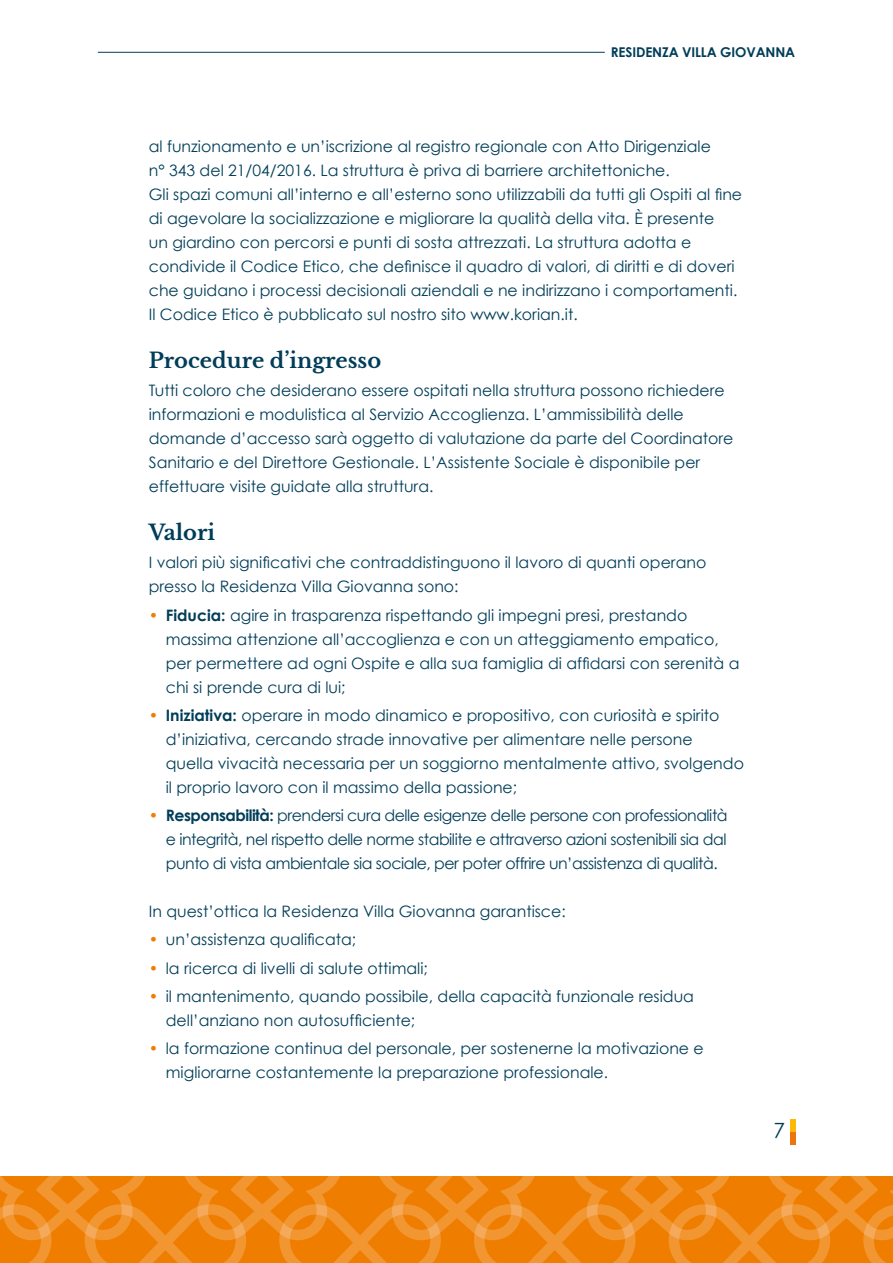
<style>
.page{position:relative;width:893px;height:1263px;background:#fff}
.page>*{position:absolute;margin:0;border:0;box-sizing:border-box;transform-origin:0 0}
.t1{font:700 21px "Libre Baskerville";color:#003d58}
.t2{font:21px "Century Gothic";color:#003d58}
.t3{font:15.75px/24px "Century Gothic";color:#003d58}
.t4{font:700 13.5px "Century Gothic";letter-spacing:-.01em;color:#003d58}
.s1{color:#ef7d00}
.s2{font-weight:700}
</style>
<div class="page">
<svg style="left:0;top:1176px;width:893px;height:87px;background:#f08613"></svg>
<hr style="left:98px;top:52px;width:507px;height:1px;background:#003d58">
<div style="left:790px;top:1132px;width:5px;height:12px;background:#ee740d"></div>
<div style="left:790px;top:1119px;width:5px;height:13px;background:#fbb908"></div>
<p class="t4" style="left:611px;top:44px;width:186px">RESIDENZA VILLA GIOVANNA</p>
<p class="t3" style="left:149px;top:134px;width:595px">al funzionamento e un’iscrizione al registro regionale con Atto Dirigenziale<br>n° 343 del 21/04/2016. La struttura è priva di barriere architettoniche.<br>Gli spazi comuni all’interno e all’esterno sono utilizzabili da tutti gli Ospiti al fine di agevolare la socializzazione e migliorare la qualità della vita. È presente<br>un giardino con percorsi e punti di sosta attrezzati. La struttura adotta e condivide il Codice Etico, che definisce il quadro di valori, di diritti e di doveri che guidano i processi decisionali aziendali e ne indirizzano i comportamenti.<br>Il Codice Etico è pubblicato sul nostro sito www.korian.it.</p>
<h1 class="t1" style="left:149px;top:347px;width:234px">Procedure d’ingresso</h1>
<p class="t3" style="left:149px;top:378px;width:586px">Tutti coloro che desiderano essere ospitati nella struttura possono richiedere informazioni e modulistica al Servizio Accoglienza. L’ammissibilità delle domande d’accesso sarà oggetto di valutazione da parte del Coordinatore Sanitario e del Direttore Gestionale. L’Assistente Sociale è disponibile per effettuare visite guidate alla struttura.</p>
<h1 class="t1" style="left:149px;top:520px;width:68px">Valori</h1>
<p class="t3" style="left:149px;top:550px;width:559px">I valori più significativi che contraddistinguono il lavoro di quanti operano presso la Residenza Villa Giovanna sono:</p>
<p class="t3" style="left:166px;top:603px;width:575px;text-indent:-17px"><span class="s1">•</span> <span class="s2">Fiducia:</span> agire in trasparenza rispettando gli impegni presi, prestando massima attenzione all’accoglienza e con un atteggiamento empatico, per permettere ad ogni Ospite e alla sua famiglia di affidarsi con serenità a chi si prende cura di lui;</p>
<p class="t3" style="left:166px;top:703px;width:580px;text-indent:-17px"><span class="s1">•</span> <span class="s2">Iniziativa:</span> operare in modo dinamico e propositivo, con curiosità e spirito d’iniziativa, cercando strade innovative per alimentare nelle persone quella vivacità necessaria per un soggiorno mentalmente attivo, svolgendo il proprio lavoro con il massimo della passione;</p>
<p class="t3" style="left:166px;top:803px;width:563px;text-align:justify;text-indent:-17px"><span class="s1">•</span> <span class="s2">Responsabilità:</span> prendersi cura delle esigenze delle persone con professionalità e integrità, nel rispetto delle norme stabilite e attraverso azioni sostenibili sia dal punto di vista ambientale sia sociale, per poter offrire un’assistenza di qualità.</p>
<p class="t3" style="left:149px;top:899px;width:418px">In quest’ottica la Residenza Villa Giovanna garantisce:</p>
<p class="t3" style="left:149px;top:927px;width:209px"><span class="s1">•</span> un’assistenza qualificata;</p>
<p class="t3" style="left:149px;top:956px;width:281px"><span class="s1">•</span> la ricerca di livelli di salute ottimali;</p>
<p class="t3" style="left:166px;top:984px;width:530px;text-indent:-17px"><span class="s1">•</span> il mantenimento, quando possibile, della capacità funzionale residua dell’anziano non autosufficiente;</p>
<p class="t3" style="left:166px;top:1036px;width:539px;text-indent:-17px"><span class="s1">•</span> la formazione continua del personale, per sostenerne la motivazione e migliorarne costantemente la preparazione professionale.</p>
<h1 class="t2" style="left:773px;top:1118px;width:13px">7</h1>
</div>
